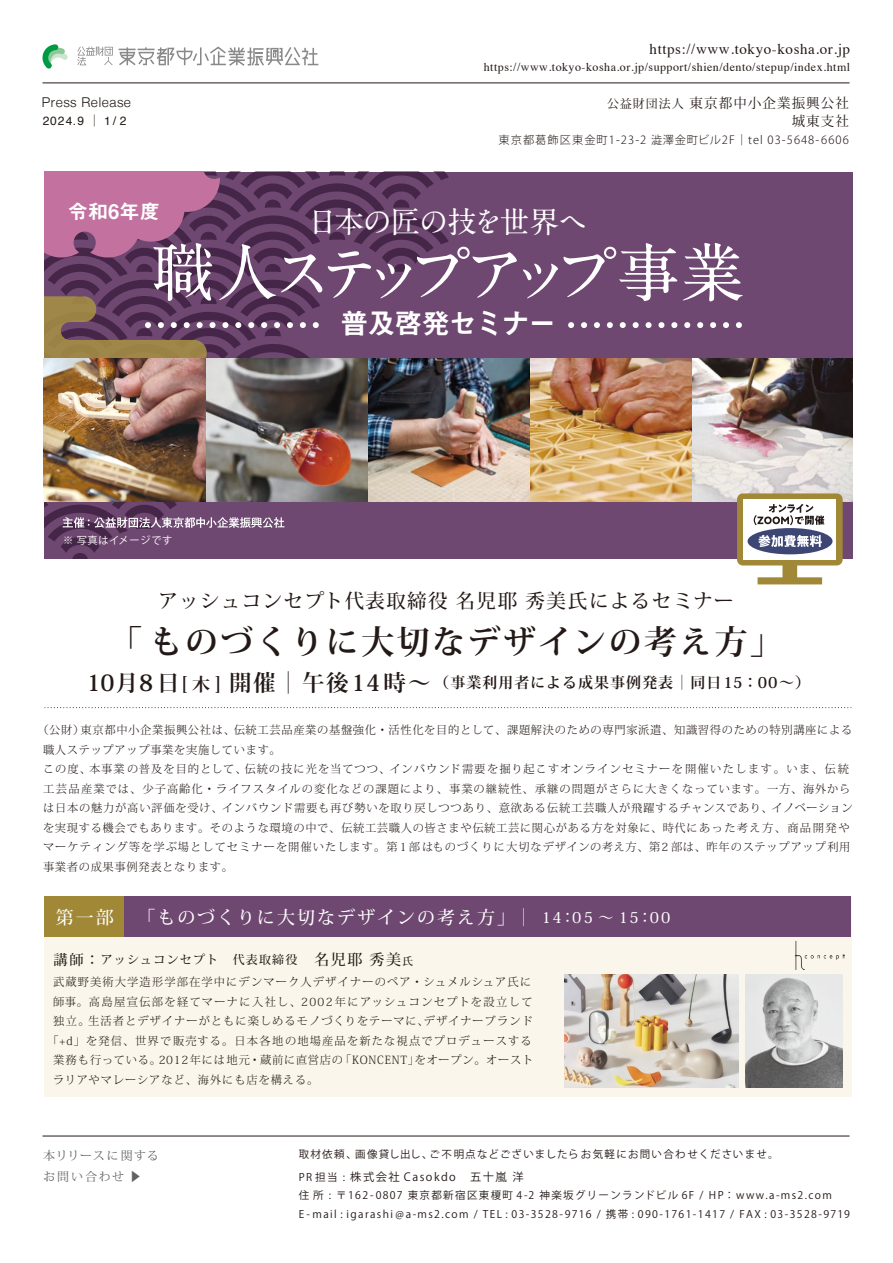
<style>
.page{position:relative;width:893px;height:1263px;background:#fff}
.page>*{position:absolute;margin:0;border:0;box-sizing:border-box;transform-origin:0 0}
.t1{font:700 63.75px "A1 Mincho Std";letter-spacing:-.2em;color:#fff}
.t2{font:700 33px "Koz Min Pr 6 N";letter-spacing:.07em;color:#231916}
.t3{font:700 30px "A1 Mincho Std";letter-spacing:-.06em;color:#fff}
.t4{font:28.5px "Midashi Go Pro MB31";letter-spacing:-.05em;color:#fff}
.t5{font:20.25px "Midashi Go Pro MB31";color:#fff}
.t6{font:500 19.5px "Koz Min Pr 6 N";letter-spacing:.07em;color:#231916}
.t7{font:500 18px "Koz Min Pr 6 N";letter-spacing:.11em;color:#fff}
.t8{font:700 15px "Koz Min Pr 6 N";letter-spacing:.07em;color:#231916}
.t9{font:15px "Times";letter-spacing:.04em;color:#231916}
.t10{font:13.5px/18.6px "Koz Min Pr 6 N";letter-spacing:.08em;color:#231916;text-align:right}
.t11{font:300 13.5px "Helvetica Neue";letter-spacing:.04em;color:#231916}
.t12{font:12px "Times";letter-spacing:.04em;color:#231916}
.t13{font:500 12px "Koz Min Pr 6 N";letter-spacing:.1em;color:#231916}
.t14{font:12px "Helvetica";color:#231916}
.t15{font:12px "Koz Min Pr 6 N";letter-spacing:.06em;color:#606161}
.t16{font:12px "Koz Min Pr 6 N";letter-spacing:.12em;color:#606161}
.t17{font:300 11.25px/19.5px "Koz Min Pr 6 N";letter-spacing:.08em;color:#231916}
.t18{font:300 11.25px "Koz Min Pr 6 N";letter-spacing:.1em;color:#231916}
.t19{font:300 11.25px "Koz Min Pr 6 N";letter-spacing:.06em;color:#231916}
.t20{font:300 11.25px "Koz Min Pr 6 N";letter-spacing:.12em;color:#231916}
.t21{font:300 11.25px "Koz Go Pr 6 N";letter-spacing:.09em;color:#231916}
.t22{font:11.25px "Koz Go Pr 6 N";letter-spacing:.13em;color:#231916}
.t23{font:10.5px/18.8px "Koz Go Pr 6 N";letter-spacing:.13em;color:#231916}
.t24{font:10.2px "Koz Go Pr 6 N";letter-spacing:.06em;color:#fff}
.s1{font-family:"Koz Go Pr 6 N"}
.s2{font-size:12px}
.s3{font-size:22.5px}
.s4{font-size:18px}
.s5{font-size:15px}
.s6{font-size:14.25px}
.s7{font-size:10.5px}
</style>
<div class="page">
<hr style="left:43px;top:83px;width:807px;height:1px;background:#231916">
<hr style="left:43px;top:1136px;width:807px;height:1px;background:#231916">
<svg style="left:119px;top:46px;width:199px;height:20px"></svg>
<svg style="left:77px;top:46px;width:36px;height:19px"></svg>
<svg style="left:42px;top:44px;width:26px;height:25px"></svg>
<div style="left:44px;top:172px;width:809px;height:386px;background:#6e4871"></div>
<div style="left:44px;top:896px;width:807px;height:201px;background:#faf6eb"></div>
<img style="left:746px;top:974px;width:97px;height:113px">
<img style="left:565px;top:974px;width:173px;height:113px">
<svg style="left:72px;top:553px;width:16px;height:5px"></svg>
<svg style="left:61px;top:533px;width:39px;height:20px"></svg>
<img style="left:449px;top:359px;width:404px;height:142px">
<img style="left:794px;top:941px;width:50px;height:28px">
<svg style="left:45px;top:707px;width:807px;height:1px"></svg>
<div style="left:44px;top:896px;width:81px;height:41px;background:#a18836"></div>
<div style="left:125px;top:896px;width:726px;height:41px;background:#6e4871"></div>
<img style="left:44px;top:172px;width:405px;height:369px">
<svg style="left:571px;top:322px;width:170px;height:6px"></svg>
<svg style="left:737px;top:493px;width:106px;height:91px"></svg>
<p class="t11" style="left:42px;top:91px;width:91px">Press Release</p>
<p class="t14" style="left:43px;top:111px;width:85px">2024.9 <span class="s1">｜</span> 1/ 2</p>
<h3 class="t5" style="left:68px;top:195px;width:94px">令和6年度</h3>
<h3 class="t9" style="left:650px;top:34px;width:202px">https://www.tokyo-kosha.or.jp</h3>
<p class="t12" style="left:484px;top:55px;width:368px">https://www.tokyo-kosha.or.jp/support/shien/dento/stepup/index.html</p>
<p class="t10" style="left:607px;top:94px;width:243px"><span class="s2">公益財団法人</span> 東京都中小企業振興公社城東支社</p>
<p class="t21" style="left:498px;top:134px;width:352px">東京都葛飾区東金町1-23-2 澁澤金町ビル2F｜tel 03-5648-6606</p>
<h3 class="t3" style="left:308px;top:198px;width:282px">日本の匠の技を世界へ</h3>
<h1 class="t1" style="left:151px;top:221px;width:594px">職人ステップアップ事業</h1>
<p class="t24" style="left:63px;top:534px;width:111px">※ 写真はイメージです</p>
<h3 class="t4" style="left:340px;top:300px;width:218px">普及啓発セミナー</h3>
<h3 class="t6" style="left:158px;top:590px;width:577px">アッシュコンセプト代表取締役 名児耶 秀美氏によるセミナー</h3>
<h2 class="t2" style="left:109px;top:623px;width:675px">「ものづくりに大切なデザインの考え方」</h2>
<h3 class="t8" style="left:87px;top:674px;width:725px"><span class="s3">10月8日</span><span class="s4">[ 木 ]</span> <span class="s3">開催｜午後14時～</span>（事業利用者による成果事例発表｜同日15：00～）</h3>
<p class="t17" style="left:43px;top:721px;width:811px;text-indent:-6px">（公財）東京都中小企業振興公社は、伝統工芸品産業の基盤強化・活性化を目的として、課題解決のための専門家派遣、知識習得のための特別講座による職人ステップアップ事業を実施しています。<br>この度、本事業の普及を目的として、伝統の技に光を当てつつ、インバウンド需要を掘り起こすオンラインセミナーを開催いたします。いま、伝統工芸品産業では、少子高齢化・ライフスタイルの変化などの課題により、事業の継続性、承継の問題がさらに大きくなっています。一方、海外からは日本の魅力が高い評価を受け、インバウンド需要も再び勢いを取り戻しつつあり、意欲ある伝統工芸職人が飛躍するチャンスであり、イノベーションを実現する機会でもあります。そのような環境の中で、伝統工芸職人の皆さまや伝統工芸に関心がある方を対象に、時代にあった考え方、商品開発やマーケティング等を学ぶ場としてセミナーを開催いたします。第1 部はものづくりに大切なデザインの考え方、第2 部は、昨年のステップアップ利用事業者の成果事例発表となります。</p>
<h3 class="t7" style="left:56px;top:907px;width:59px">第一部</h3>
<h3 class="t7" style="left:137px;top:907px;width:535px">「ものづくりに大切なデザインの考え方」｜ <span class="s5">14：05 ～ 15：00</span></h3>
<p class="t13" style="left:54px;top:953px;width:361px"><span class="s6">講師：</span>アッシュコンセプト　代表取締役 <span class="s5">名児耶 秀美</span><span class="s7">氏</span></p>
<p class="t18" style="left:53px;top:976px;width:480px">武蔵野美術大学造形学部在学中にデンマーク人デザイナーのペア・シュメルシュア氏に</p>
<p class="t20" style="left:53px;top:995px;width:481px">師事。高島屋宣伝部を経てマーナに入社し、2002年にアッシュコンセプトを設立して</p>
<p class="t17" style="left:53px;top:1012px;width:481px">独立。生活者とデザイナーがともに楽しめるモノづくりをテーマに、デザイナーブランド</p>
<p class="t18" style="left:47px;top:1034px;width:486px">「+d」を発信、世界で販売する。日本各地の地場産品を新たな視点でプロデュースする</p>
<p class="t19" style="left:53px;top:1054px;width:482px">業務も行っている。2012年には地元・蔵前に直営店の「KONCENT」をオープン。オースト</p>
<p class="t17" style="left:53px;top:1070px;width:267px">ラリアやマレーシアなど、海外にも店を構える。</p>
<p class="t15" style="left:43px;top:1148px;width:117px">本リリースに関する</p>
<p class="t23" style="left:299px;top:1145px;width:481px">取材依頼、画像貸し出し、ご不明点などございましたらお気軽にお問い合わせくださいませ。</p>
<p class="t16" style="left:43px;top:1169px;width:99px">お問い合わせ <span class="s1">▶</span></p>
<p class="t22" style="left:299px;top:1170px;width:226px"><span class="s7">PR 担当 :</span> 株式会社 Casokdo　五十嵐 洋</p>
<p class="t23" style="left:299px;top:1186px;width:553px">住所 : 〒162-0807 東京都新宿区東榎町 4-2 神楽坂グリーンランドビル 6F / HP：www.a-ms2.com<br>E- mail : igarashi@a-ms2.com / TEL : 03-3528-9716 / 携帯 : 090-1761-1417 / FAX : 03-3528-9719</p>
</div>
